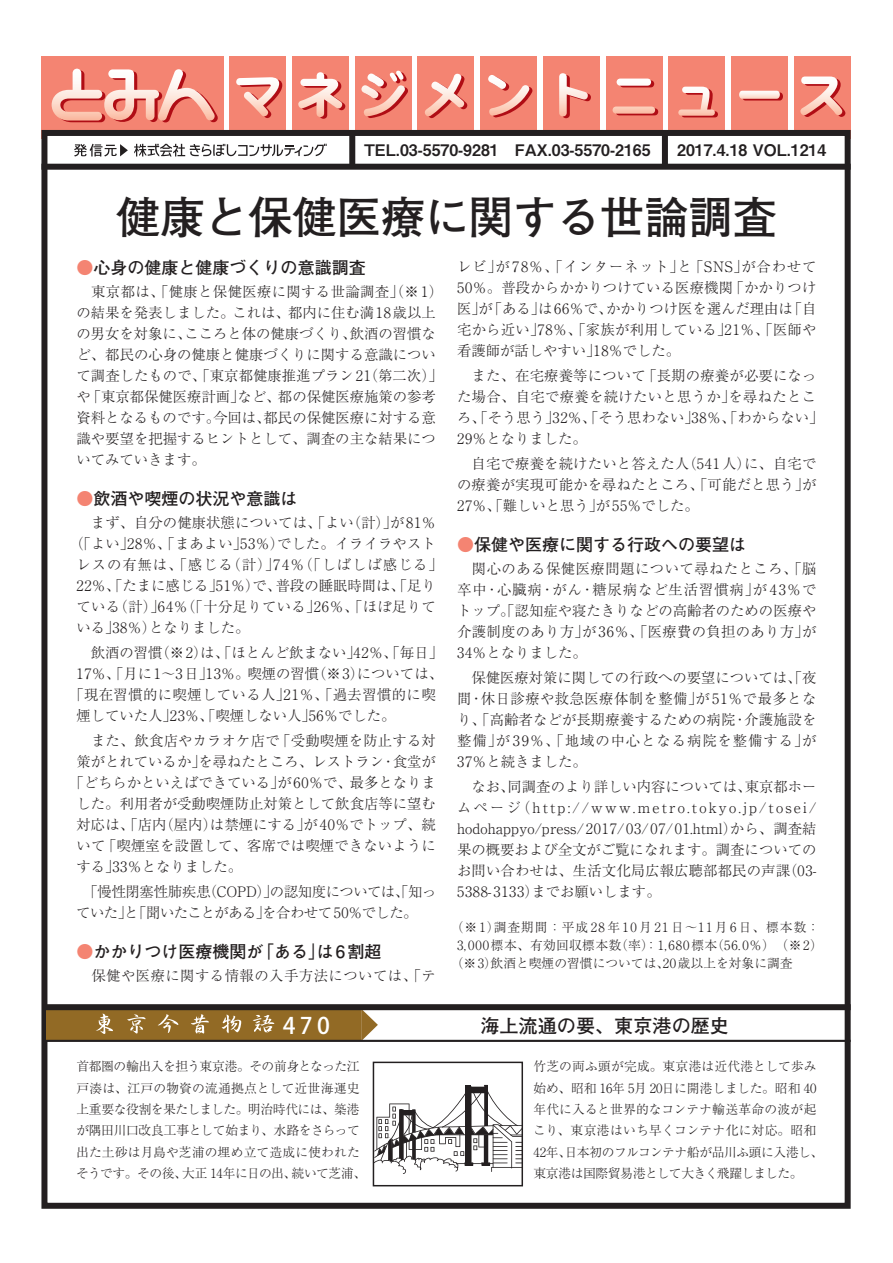
<style>
.page{position:relative;width:893px;height:1263px;background:#fff}
.page>*{position:absolute;margin:0;border:0;box-sizing:border-box;transform-origin:0 0}
.t1{font:700 44.7px "Futo Go B101 Pro";letter-spacing:-.015em;color:#231f20}
.t2{font:500 22.8px "Koz Go Pro";color:#fff}
.t3{font:700 19.2px "Futo Go B101 Pro";color:#231f20}
.t4{font:700 16.95px "Futo Go B101 Pro";color:#231f20}
.t5{font:15.9px "Midashi Go Pro MB31";color:#231f20}
.t6{font:300 14.4px/21px "Ryumin Pro";letter-spacing:.005em;color:#231f20;text-align:justify}
.t7{font:300 14.4px/21px "Ryumin Pro";letter-spacing:-.03em;color:#231f20}
.t8{font:300 14.4px "Ryumin Pro";letter-spacing:.025em;color:#231f20}
.t9{font:300 14.4px "Ryumin Pro";letter-spacing:.065em;color:#231f20}
.t10{font:300 14.4px "Ryumin Pro";letter-spacing:.03em;color:#231f20}
.t11{font:300 14.4px "Ryumin Pro";letter-spacing:.035em;color:#231f20}
.t12{font:300 12.75px/21.3px "Ryumin Pro";letter-spacing:-.005em;color:#231f20}
.t13{font:300 12.75px "Ryumin Pro";letter-spacing:.025em;color:#231f20}
.t14{font:300 12.75px "Ryumin Pro";letter-spacing:.065em;color:#231f20}
.s1{color:#f48472}
</style>
<div class="page">
<div style="left:41px;top:56px;width:57px;height:82px;background:#f48472"></div>
<div style="left:43px;top:56px;width:166px;height:82px;background:#f48472"></div>
<div style="left:167px;top:56px;width:56px;height:82px;background:#f48472"></div>
<div style="left:230px;top:56px;width:56px;height:82px;background:#f48472"></div>
<div style="left:292px;top:56px;width:57px;height:82px;background:#f48472"></div>
<div style="left:355px;top:56px;width:56px;height:82px;background:#f48472"></div>
<div style="left:418px;top:56px;width:56px;height:82px;background:#f48472"></div>
<div style="left:480px;top:56px;width:57px;height:82px;background:#f48472"></div>
<div style="left:543px;top:56px;width:57px;height:82px;background:#f48472"></div>
<div style="left:606px;top:56px;width:56px;height:82px;background:#f48472"></div>
<div style="left:669px;top:56px;width:56px;height:82px;background:#f48472"></div>
<div style="left:731px;top:56px;width:57px;height:82px;background:#f48472"></div>
<div style="left:794px;top:56px;width:56px;height:82px;background:#f48472"></div>
<svg style="left:52px;top:69px;width:166px;height:54px"></svg>
<svg style="left:236px;top:77px;width:46px;height:41px"></svg>
<svg style="left:298px;top:72px;width:47px;height:47px"></svg>
<svg style="left:361px;top:71px;width:47px;height:47px"></svg>
<svg style="left:425px;top:74px;width:42px;height:44px"></svg>
<svg style="left:488px;top:75px;width:44px;height:42px"></svg>
<svg style="left:559px;top:73px;width:32px;height:45px"></svg>
<svg style="left:612px;top:79px;width:46px;height:36px"></svg>
<svg style="left:678px;top:87px;width:40px;height:30px"></svg>
<svg style="left:739px;top:91px;width:44px;height:10px"></svg>
<svg style="left:800px;top:77px;width:45px;height:40px"></svg>
<div style="left:44px;top:133px;width:804px;height:1073px;background:#fff"></div>
<div style="left:41px;top:130px;width:810px;height:1079px;border:6px solid #231f20"></div>
<div style="left:349px;top:133px;width:6px;height:34px;background:#231f20"></div>
<div style="left:662px;top:133px;width:6px;height:34px;background:#231f20"></div>
<div style="left:47px;top:1005px;width:314px;height:36px;background:#926a25"></div>
<svg style="left:361px;top:1010px;width:17px;height:30px"></svg>
<svg style="left:96px;top:1014px;width:17px;height:20px"></svg>
<svg style="left:127px;top:1014px;width:19px;height:19px"></svg>
<svg style="left:158px;top:1014px;width:20px;height:19px"></svg>
<svg style="left:191px;top:1014px;width:18px;height:20px"></svg>
<svg style="left:222px;top:1015px;width:19px;height:18px"></svg>
<svg style="left:253px;top:1015px;width:21px;height:18px"></svg>
<div style="left:43px;top:1004px;width:808px;height:6px;background:#231f20"></div>
<hr style="left:44px;top:1040px;width:807px;height:2px;background:#231f20">
<div style="left:41px;top:164px;width:810px;height:6px;background:#231f20"></div>
<svg style="left:376px;top:1085px;width:144px;height:89px"></svg>
<div style="left:373px;top:1061px;width:150px;height:125px;border:2px solid #231f20"></div>
<svg style="left:74px;top:144px;width:54px;height:13px"></svg>
<svg style="left:134px;top:144px;width:193px;height:13px"></svg>
<p class="t5" style="left:364px;top:137px;width:288px">TEL.03-5570-9281　FAX.03-5570-2165</p>
<p class="t5" style="left:677px;top:137px;width:151px">2017.4.18 VOL.1214</p>
<p class="t1" style="left:116px;top:181px;width:662px">健康と保健医療に関する世論調査</p>
<p class="t4" style="left:77px;top:254px;width:291px"><span class="s1">●</span>心身の健康と健康づくりの意識調査</p>
<p class="t6" style="left:77px;top:280px;width:368px;text-align:left">　東京都は、「健康と保健医療に関する世論調査」（※ 1）の結果を発表しました。これは、都内に住む満 18歳以上の男女を対象に、こころと体の健康づくり、飲酒の習慣など、都民の心身の健康と健康づくりに関する意識について調査したもので、「東京都健康推進プラン 21（第二次）」や「東京都保健医療計画」など、都の保健医療施策の参考資料となるものです。今回は、都民の保健医療に対する意識や要望を把握するヒントとして、調査の主な結果についてみていきます。</p>
<p class="t4" style="left:77px;top:485px;width:223px"><span class="s1">●</span>飲酒や喫煙の状況や意識は</p>
<p class="t6" style="left:77px;top:511px;width:361px">　まず、自分の健康状態については、「よい（計）」が 81％</p>
<p class="t6" style="left:69px;top:532px;width:368px">（「よい」28％、「まあよい」53％）でした。イライラやスト</p>
<p class="t9" style="left:77px;top:553px;width:368px">レスの有無は、「感じる（計）」74％（「しばしば感じる」</p>
<p class="t6" style="left:77px;top:574px;width:361px">22％、「たまに感じる」51％）で、普段の睡眠時間は、「足り</p>
<p class="t8" style="left:77px;top:595px;width:361px">ている（計）」64％（「十分足りている」26％、「ほぼ足りて</p>
<p class="t6" style="left:77px;top:616px;width:174px">いる」38％）となりました。</p>
<p class="t6" style="left:77px;top:641px;width:368px">　飲酒の習慣（※ 2）は、「ほとんど飲まない」42％、「毎日」</p>
<p class="t6" style="left:77px;top:662px;width:368px">17％、「月に 1～3日」13％。喫煙の習慣（※ 3）については、</p>
<p class="t10" style="left:69px;top:683px;width:368px">「現在習慣的に喫煙している人」21％、「過去習慣的に喫</p>
<p class="t6" style="left:77px;top:704px;width:320px">煙していた人」23％、「喫煙しない人」56％でした。</p>
<p class="t6" style="left:77px;top:729px;width:361px">　また、飲食店やカラオケ店で「受動喫煙を防止する対</p>
<p class="t6" style="left:77px;top:750px;width:361px">策がとれているか」を尋ねたところ、レストラン・食堂が</p>
<p class="t6" style="left:69px;top:771px;width:368px">「どちらかといえばできている」が 60％で、最多となりま</p>
<p class="t6" style="left:77px;top:792px;width:361px">した。利用者が受動喫煙防止対策として飲食店等に望む</p>
<p class="t6" style="left:77px;top:813px;width:361px">対応は、「店内（屋内）は禁煙にする」が 40％でトップ、続</p>
<p class="t6" style="left:77px;top:833px;width:361px">いて「喫煙室を設置して、客席では喫煙できないように</p>
<p class="t6" style="left:77px;top:854px;width:167px">する」33％となりました。</p>
<p class="t7" style="left:76px;top:880px;width:362px">　「慢性閉塞性肺疾患（COPD）」の認知度については、「知っていた」と「聞いたことがある」を合わせて50％でした。</p>
<p class="t4" style="left:77px;top:938px;width:306px"><span class="s1">●</span>かかりつけ医療機関が「ある」は 6割超</p>
<p class="t11" style="left:77px;top:964px;width:361px">　保健や医療に関する情報の入手方法については、「テ</p>
<p class="t6" style="left:457px;top:255px;width:361px">レビ」が 78％、「インターネット」と「SNS」が合わせて50％。普段からかかりつけている医療機関「かかりつけ医」が「ある」は 66％で、かかりつけ医を選んだ理由は「自宅から近い」78％、「家族が利用している」21％、「医師や看護師が話しやすい」18％でした。</p>
<p class="t6" style="left:457px;top:364px;width:368px;text-align:left">　また、在宅療養等について「長期の療養が必要になった場合、自宅で療養を続けたいと思うか」を尋ねたところ、「そう思う」32％、「そう思わない」38％、「わからない」<br>29％となりました。</p>
<p class="t6" style="left:457px;top:452px;width:361px">　自宅で療養を続けたいと答えた人（541人）に、自宅での療養が実現可能かを尋ねたところ、「可能だと思う」が27％、「難しいと思う」が 55％でした。</p>
<p class="t4" style="left:457px;top:531px;width:291px"><span class="s1">●</span>保健や医療に関する行政への要望は</p>
<p class="t6" style="left:457px;top:557px;width:361px">　関心のある保健医療問題について尋ねたところ、「脳卒中・心臓病・がん・糖尿病など生活習慣病」が 43％でトップ。「認知症や寝たきりなどの高齢者のための医療や介護制度のあり方」が 36％、「医療費の負担のあり方」が34％となりました。</p>
<p class="t6" style="left:457px;top:666px;width:361px">　保健医療対策に関しての行政への要望については、「夜間・休日診療や救急医療体制を整備」が 51％で最多となり、「高齢者などが長期療養するための病院・介護施設を整備」が 39％、「地域の中心となる病院を整備する」が37％と続きました。</p>
<p class="t6" style="left:457px;top:775px;width:361px">　なお、同調査のより詳しい内容については、東京都ホームページ（http://www.metro.tokyo.jp/tosei/ hodohappyo/press/ 2017/ 03/ 07/ 01.html）から、調査結果の概要および全文がご覧になれます。調査についてのお問い合わせは、生活文化局広報広聴部都民の声課（03- 5388- 3133）までお願いします。</p>
<p class="t14" style="left:451px;top:917px;width:370px">（※ 1）調査期間：平成 28 年 10 月 21 日～11 月 6 日、標本数：</p>
<p class="t13" style="left:457px;top:935px;width:367px">3, 000標本、有効回収標本数（率）：1, 680標本（56. 0％）　（※ 2）</p>
<p class="t12" style="left:451px;top:952px;width:343px">（※ 3）飲酒と喫煙の習慣については、20歳以上を対象に調査</p>
<p class="t2" style="left:283px;top:1010px;width:49px">470</p>
<p class="t12" style="left:76px;top:1055px;width:292px">首都圏の輸出入を担う東京港。その前身となった江戸湊は、江戸の物資の流通拠点として近世海運史上重要な役割を果たしました。明治時代には、築港が隅田川口改良工事として始まり、水路をさらって出た土砂は月島や芝浦の埋め立て造成に使われたそうです。その後、大正 14年に日の出、続いて芝浦、</p>
<p class="t12" style="left:533px;top:1055px;width:292px">竹芝の両ふ頭が完成。東京港は近代港として歩み始め、昭和 16年 5月 20日に開港しました。昭和 40年代に入ると世界的なコンテナ輸送革命の波が起こり、東京港はいち早くコンテナ化に対応。昭和<br>42年、日本初のフルコンテナ船が品川ふ頭に入港し、東京港は国際貿易港として大きく飛躍しました。</p>
<p class="t3" style="left:480px;top:1010px;width:250px">海上流通の要、東京港の歴史</p>
</div>
